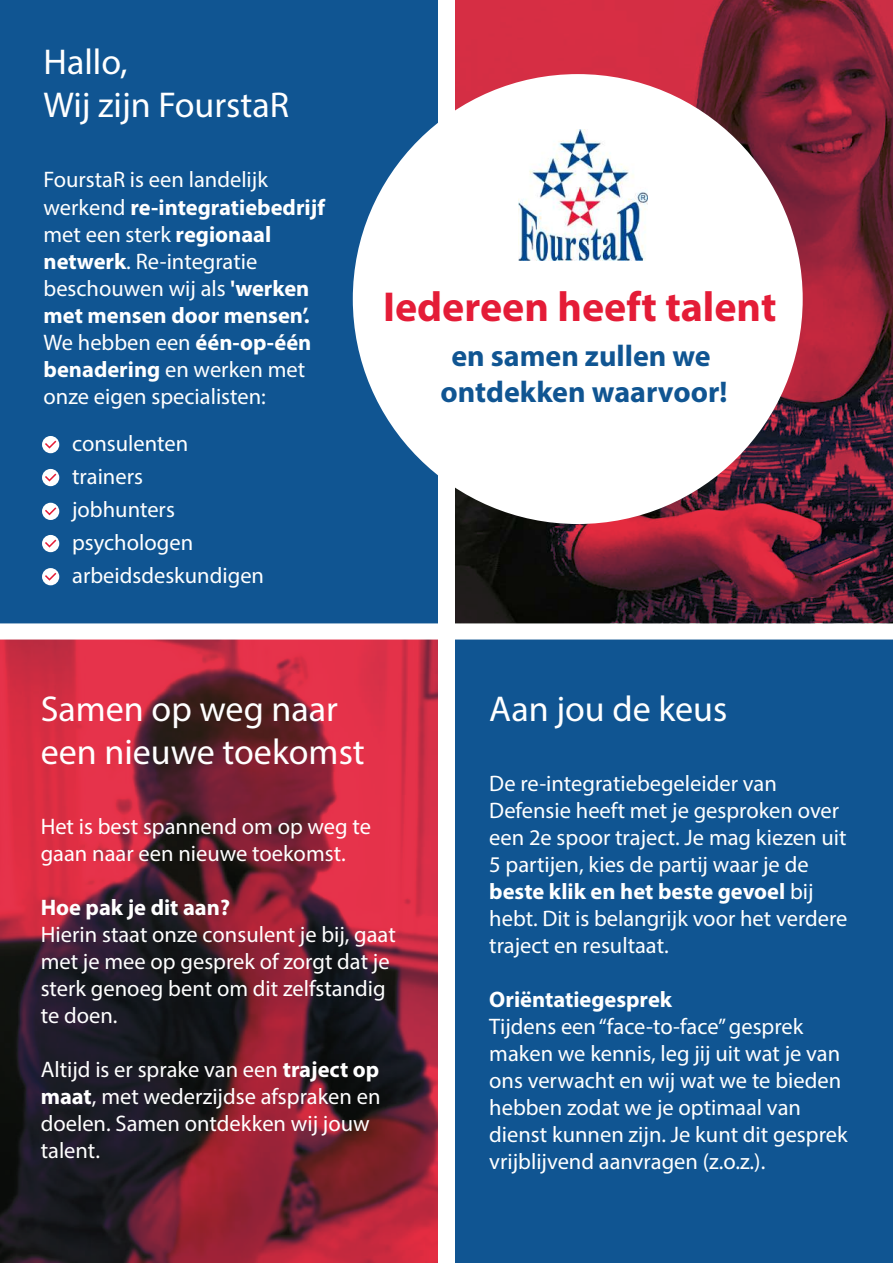
<style>
.page{position:relative;width:893px;height:1263px;background:#fff}
.page>*{position:absolute;margin:0;border:0;box-sizing:border-box;transform-origin:0 0}
.t1{font:700 42px "Myriad Pro";color:#e41c37}
.t2{font:36px/43.2px "Myriad Pro";color:#fff}
.t3{font:700 30px/36px "Myriad Pro";color:#105592;text-align:center}
.t4{font:22.5px/27px "Myriad Pro";color:#fff}
.t5{font:700 22.5px "Myriad Pro";color:#fff}
.s1{font-weight:700}
</style>
<div class="page">
<svg style="left:455px;top:0;width:438px;height:623px;background:#762131"></svg>
<svg style="left:0;top:639px;width:438px;height:624px;background:#7a2332"></svg>
<div style="left:0;top:0;width:438px;height:623px;background:#105592"></div>
<div style="left:455px;top:640px;width:438px;height:623px;background:#105592"></div>
<div style="left:42px;top:436px;width:17px;height:17px;background:#fff;border-radius:50%"></div>
<svg style="left:45px;top:441px;width:11px;height:8px"></svg>
<div style="left:42px;top:469px;width:17px;height:17px;background:#fff;border-radius:50%"></div>
<svg style="left:45px;top:473px;width:11px;height:8px"></svg>
<div style="left:42px;top:503px;width:17px;height:17px;background:#fff;border-radius:50%"></div>
<svg style="left:45px;top:507px;width:11px;height:8px"></svg>
<div style="left:42px;top:535px;width:17px;height:17px;background:#fff;border-radius:50%"></div>
<svg style="left:45px;top:539px;width:11px;height:8px"></svg>
<div style="left:42px;top:568px;width:17px;height:17px;background:#fff;border-radius:50%"></div>
<svg style="left:45px;top:573px;width:11px;height:8px"></svg>
<div style="left:353px;top:74px;width:450px;height:450px;background:#fff;border-radius:50%"></div>
<img style="left:519px;top:130px;width:128px;height:131px">
<h2 class="t2" style="left:44px;top:40px;width:247px">Hallo,<br>Wij zijn FourstaR</h2>
<p class="t4" style="left:44px;top:166px;width:283px">FourstaR is een landelijk werkend <span class="s1">re-integratiebedrijf </span>met een sterk <span class="s1">regionaal netwerk</span>. Re-integratie beschouwen wij als <span class="s1">'werken met mensen door mensen’.<br></span>We hebben een <span class="s1">één-op-één benadering</span> en werken met onze eigen specialisten:</p>
<p class="t4" style="left:72px;top:426px;width:193px;line-height:33px">consulenten trainers<br>jobhunters psychologen arbeidsdeskundigen</p>
<h1 class="t1" style="left:383px;top:279px;width:395px">Iedereen heeft talent</h1>
<h3 class="t3" style="left:441px;top:337px;width:288px">en samen zullen we ontdekken waarvoor!</h3>
<h2 class="t2" style="left:41px;top:686px;width:326px">Samen op weg naar een nieuwe toekomst</h2>
<h2 class="t2" style="left:489px;top:686px;width:240px">Aan jou de keus</h2>
<p class="t4" style="left:41px;top:813px;width:332px">Het is best spannend om op weg te gaan naar een nieuwe toekomst.</p>
<p class="t5" style="left:41px;top:893px;width:191px">Hoe pak je dit aan?</p>
<p class="t4" style="left:41px;top:921px;width:357px">Hierin staat onze consulent je bij, gaat met je mee op gesprek of zorgt dat je sterk genoeg bent om dit zelfstandig te doen.</p>
<p class="t4" style="left:41px;top:1056px;width:341px">Altijd is er sprake van een <span class="s1">traject op maat</span>, met wederzijdse afspraken en doelen. Samen ontdekken wij jouw talent.</p>
<p class="t4" style="left:489px;top:769px;width:360px">De re-integratiebegeleider van Defensie heeft met je gesproken over een 2e spoor traject. Je mag kiezen uit 5 partijen, kies de partij waar je de <span class="s1">beste klik en het beste gevoel</span> bij hebt. Dit is belangrijk voor het verdere traject en resultaat.</p>
<p class="t5" style="left:489px;top:985px;width:184px">Oriëntatiegesprek</p>
<p class="t4" style="left:489px;top:1012px;width:360px">Tijdens een “face-to-face” gesprek maken we kennis, leg jij uit wat je van ons verwacht en wij wat we te bieden hebben zodat we je optimaal van dienst kunnen zijn. Je kunt dit gesprek vrijblijvend aanvragen (z.o.z.).</p>
</div>
